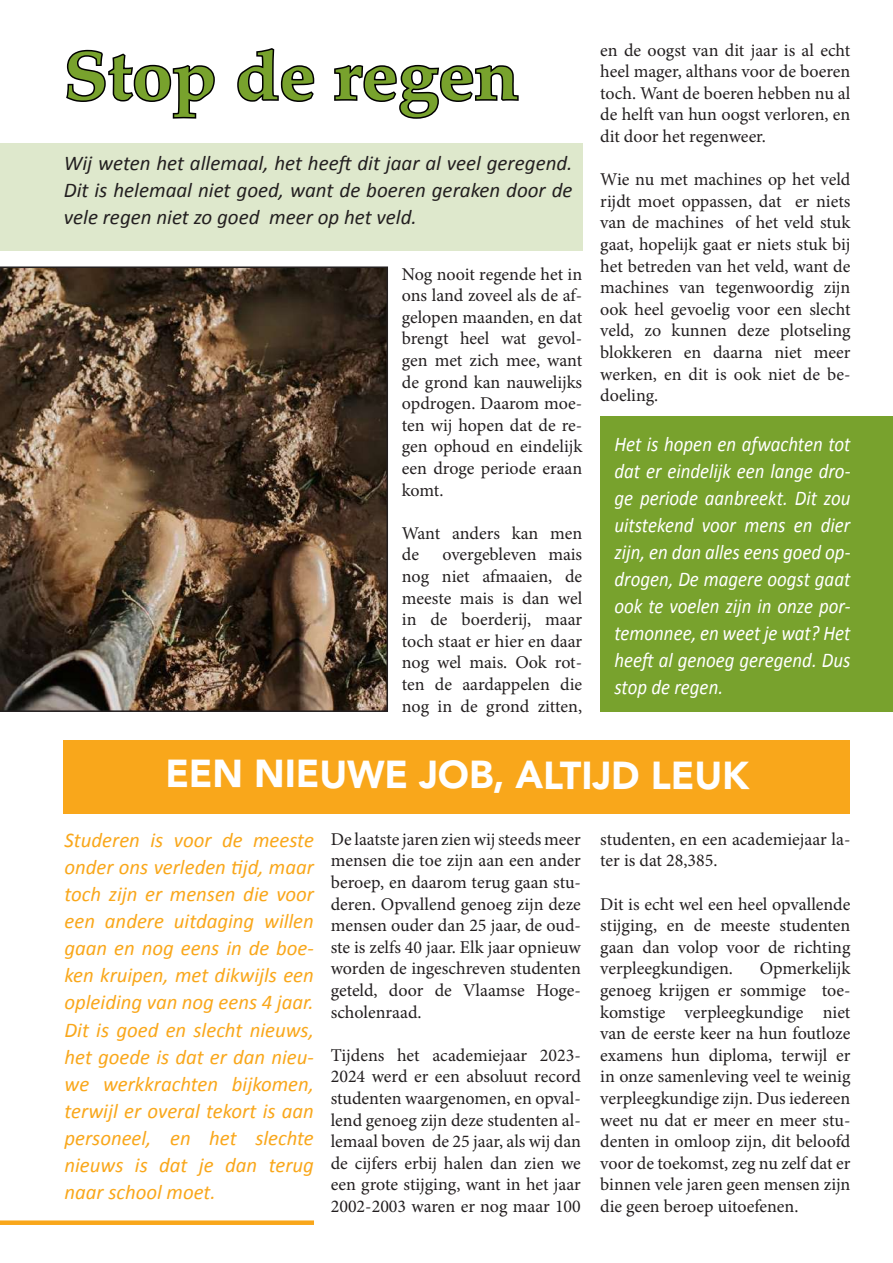
<style>
.page{position:relative;width:893px;height:1263px;background:#fff}
.page>*{position:absolute;margin:0;border:0;box-sizing:border-box;transform-origin:0 0}
.t1{font:700 69px "Palatino";color:#78a22d;scale:1.05 1}
.t2{font:900 39px "Avenir";letter-spacing:-.01em;color:#fff;scale:.96 1}
.t3{font:italic 21px/27px "Calibri";color:#f9a71b;text-align:justify}
.t4{font:italic 21px/27px "Calibri";color:#fff;text-align:justify;scale:.9 1}
.t5{font:italic 21px/27px "Calibri";color:#231f20;text-align:justify}
.t6{font:18px/21.6px "Minion Pro";color:#231f20;text-align:justify}
</style>
<div class="page">
<svg style="left:66px;top:49px;width:149px;height:70px"></svg>
<svg style="left:237px;top:48px;width:78px;height:54px"></svg>
<svg style="left:334px;top:64px;width:185px;height:55px"></svg>
<div style="left:0;top:143px;width:582px;height:107px;background:#dee8cc"></div>
<div style="left:600px;top:417px;width:293px;height:295px;background:#78a22d"></div>
<img style="left:0;top:266px;width:388px;height:446px">
<div style="left:64px;top:740px;width:786px;height:73px;background:#f9a71b"></div>
<div style="left:0;top:1220px;width:314px;height:5px;background:#f9a71b"></div>
<h1 class="t1" style="left:64px;top:17px;width:435px">Stop de regen</h1>
<p class="t5" style="left:64px;top:149px;width:510px">Wij weten het allemaal, het heeft dit jaar al veel geregend.<br>Dit is helemaal niet goed, want de boeren geraken door de vele regen niet zo goed meer op het veld.</p>
<p class="t6" style="left:402px;top:263px;width:182px">Nog nooit regende het in ons land zoveel als de af&shy;gelopen maanden, en dat brengt heel wat gevol&shy;gen met zich mee, want de grond kan nauwelijks opdrogen. Daarom moe&shy;ten wij hopen dat de re&shy;gen ophoud en eindelijk een droge periode eraan komt.</p>
<p class="t6" style="left:402px;top:522px;width:182px">Want anders kan men de</p>
<p class="t6" style="left:402px;top:544px;width:182px;text-indent:41px">overgebleven mais nog niet afmaaien, de meeste mais is dan wel in de boerderij, maar toch staat er hier en daar nog wel mais. Ook rot&shy;ten de aardappelen die nog in de grond zitten,</p>
<p class="t6" style="left:600px;top:39px;width:252px">en de oogst van dit jaar is al echt heel mager, althans voor de boeren toch. Want de boeren hebben nu al de helft van hun oogst verloren, en dit door het regenweer.</p>
<p class="t6" style="left:600px;top:169px;width:252px">Wie nu met machines op het veld rijdt moet oppassen, dat er niets van de machines of het veld stuk gaat, hopelijk gaat er niets stuk bij het betreden van het veld, want de machines van tegenwoordig zijn ook heel gevoelig voor een slecht veld, zo kunnen deze plotseling blokkeren en daarna niet meer werken, en dit is ook niet de be&shy;doeling.</p>
<p class="t4" style="left:614px;top:430px;width:264px">Het is hopen en afwachten tot dat er eindelijk een lange dro&shy;ge periode aanbreekt. Dit zou uitstekend voor mens en dier zijn, en dan alles eens goed op&shy;drogen, De magere oogst gaat ook te voelen zijn in onze por&shy;temonnee, en weet je wat? Het heeft al genoeg geregend. Dus stop de regen.</p>
<h2 class="t2" style="left:165px;top:741px;width:610px">EEN NIEUWE JOB, ALTIJD LEUK</h2>
<p class="t3" style="left:65px;top:826px;width:251px">Studeren is voor de meeste onder ons verleden tijd, maar toch zijn er mensen die voor een andere uitdaging willen gaan en nog eens in de boe&shy;ken kruipen, met dikwijls een opleiding van nog eens 4 jaar.<br>Dit is goed en slecht nieuws, het goede is dat er dan nieu&shy;we werkkrachten bijkomen, terwijl er overal tekort is aan personeel, en het slechte nieuws is dat je dan terug naar school moet.</p>
<p class="t6" style="left:331px;top:828px;width:252px">De laatste jaren zien wij steeds meer mensen die toe zijn aan een ander beroep, en daarom terug gaan stu&shy;deren. Opvallend genoeg zijn deze mensen ouder dan 25 jaar, de oud&shy;ste is zelfs 40 jaar. Elk jaar opnieuw worden de ingeschreven studenten geteld, door de Vlaamse Hoge&shy;scholenraad.</p>
<p class="t6" style="left:331px;top:1044px;width:252px">Tijdens het academiejaar 2023- 2024 werd er een absoluut record studenten waargenomen, en opval&shy;lend genoeg zijn deze studenten al&shy;lemaal boven de 25 jaar, als wij dan de cijfers erbij halen dan zien we een grote stijging, want in het jaar 2002-2003 waren er nog maar 100</p>
<p class="t6" style="left:600px;top:828px;width:252px">studenten, en een academiejaar la&shy;ter is dat 28,385.</p>
<p class="t6" style="left:600px;top:893px;width:252px">Dit is echt wel een heel opvallende stijging, en de meeste studenten gaan dan volop voor de richting verpleegkundigen.</p>
<p class="t6" style="left:600px;top:958px;width:252px;text-indent:159px">Opmerkelijk genoeg krijgen er sommige toe&shy;komstige verpleegkundige niet van de eerste keer na hun foutloze examens hun diploma, terwijl er in onze samenleving veel te weinig verpleegkundige zijn. Dus iedereen weet nu dat er meer en meer stu&shy;denten in omloop zijn, dit beloofd voor de toekomst, zeg nu zelf dat er binnen vele jaren geen mensen zijn die geen beroep uitoefenen.</p>
</div>
